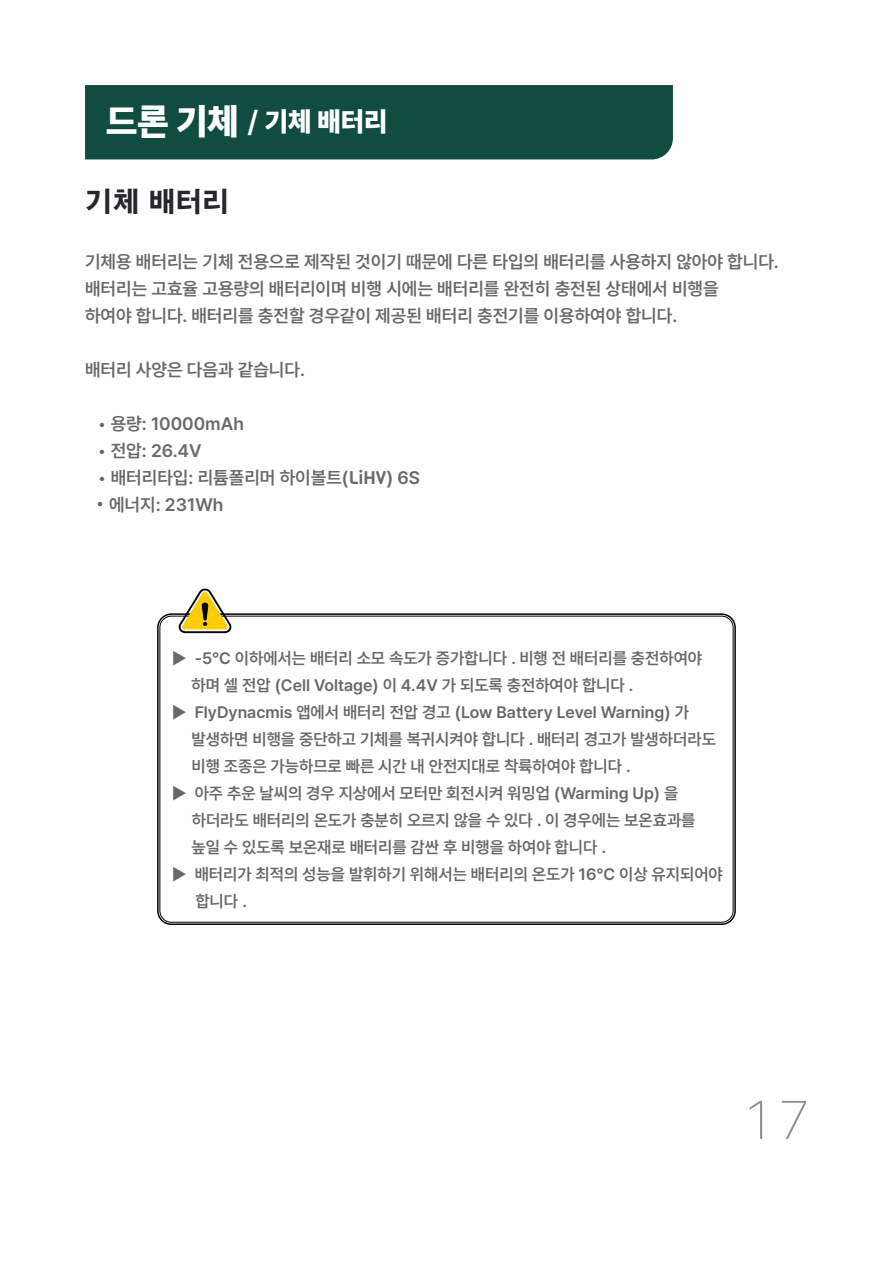
<style>
.page{position:relative;width:893px;height:1263px;background:#fff}
.page>*{position:absolute;margin:0;border:0;box-sizing:border-box;transform-origin:0 0}
.t1{font:100 54px "SF Pro Display";color:#8c8d8f}
.t2{font:900 27px "Pretendard";color:#fff}
.t3{font:27px "H2 gtr E";color:#26272a}
.t4{font:600 18px/27px "Pretendard";color:#67686a}
.t5{font:600 16.5px/27px "Pretendard";color:#67686a}
.s1{font-size:36px}
.s2{font-weight:600;font-size:30px}
.s3{font-family:"Viga";font-weight:400}
.s4{font-family:"Adobe Myungjo Std";font-weight:500}
</style>
<div class="page">
<div style="left:85px;top:85px;width:588px;height:74px;background:#104d40"></div>
<div style="left:157px;top:613px;width:579px;height:312px;border:2px solid #000;border-radius:14px"></div>
<img style="left:179px;top:588px;width:53px;height:46px">
<p class="t2" style="left:106px;top:101px;width:283px"><span class="s1">드론 기체</span> <span class="s2">/</span> 기체 배터리</p>
<p class="t3" style="left:85px;top:188px;width:145px">기체 배터리</p>
<p class="t4" style="left:85px;top:247px;width:695px">기체용 배터리는 기체 전용으로 제작된 것이기 때문에 다른 타입의 배터리를 사용하지 않아야 합니다.</p>
<p class="t4" style="left:85px;top:274px;width:635px">배터리는 고효율 고용량의 배터리이며 비행 시에는 배터리를 완전히 충전된 상태에서 비행을 하여야 합니다. 배터리를 충전할 경우같이 제공된 배터리 충전기를 이용하여야 합니다.</p>
<p class="t4" style="left:85px;top:355px;width:221px">배터리 사양은 다음과 같습니다.</p>
<p class="t4" style="left:98px;top:409px;width:148px">• 용량: 10000mAh</p>
<p class="t4" style="left:98px;top:436px;width:105px">• 전압: 26.4V</p>
<p class="t4" style="left:98px;top:463px;width:324px">• 배터리타입: 리튬폴리머 하이볼트(<span class="s3">LiHV</span>) 6S</p>
<p class="t4" style="left:91px;top:490px;width:134px"><span class="s4">•</span>에너지: 231Wh</p>
<p class="t5" style="left:191px;top:644px;width:512px;text-indent:-20px">▶ -5℃ 이하에서는 배터리 소모 속도가 증가합니다 . 비행 전 배터리를 충전하여야 하며 셀 전압 (Cell Voltage) 이 4.4V 가 되도록 충전하여야 합니다 .</p>
<p class="t5" style="left:191px;top:698px;width:526px;text-indent:-20px">▶ FlyDynacmis 앱에서 배터리 전압 경고 (Low Battery Level Warning) 가 발생하면 비행을 중단하고 기체를 복귀시켜야 합니다 . 배터리 경고가 발생하더라도 비행 조종은 가능하므로 빠른 시간 내 안전지대로 착륙하여야 합니다 .</p>
<p class="t5" style="left:172px;top:779px;width:508px">▶ 아주 추운 날씨의 경우 지상에서 모터만 회전시켜 워밍업 (Warming Up) 을</p>
<p class="t5" style="left:191px;top:806px;width:505px">하더라도 배터리의 온도가 충분히 오르지 않을 수 있다 . 이 경우에는 보온효과를 높일 수 있도록 보온재로 배터리를 감싼 후 비행을 하여야 합니다 .</p>
<p class="t5" style="left:172px;top:860px;width:552px">▶ 배터리가 최적의 성능을 발휘하기 위해서는 배터리의 온도가 16℃ 이상 유지되어야</p>
<p class="t5" style="left:195px;top:887px;width:53px">합니다 .</p>
<p class="t1" style="left:747px;top:1089px;width:62px">17</p>
</div>
